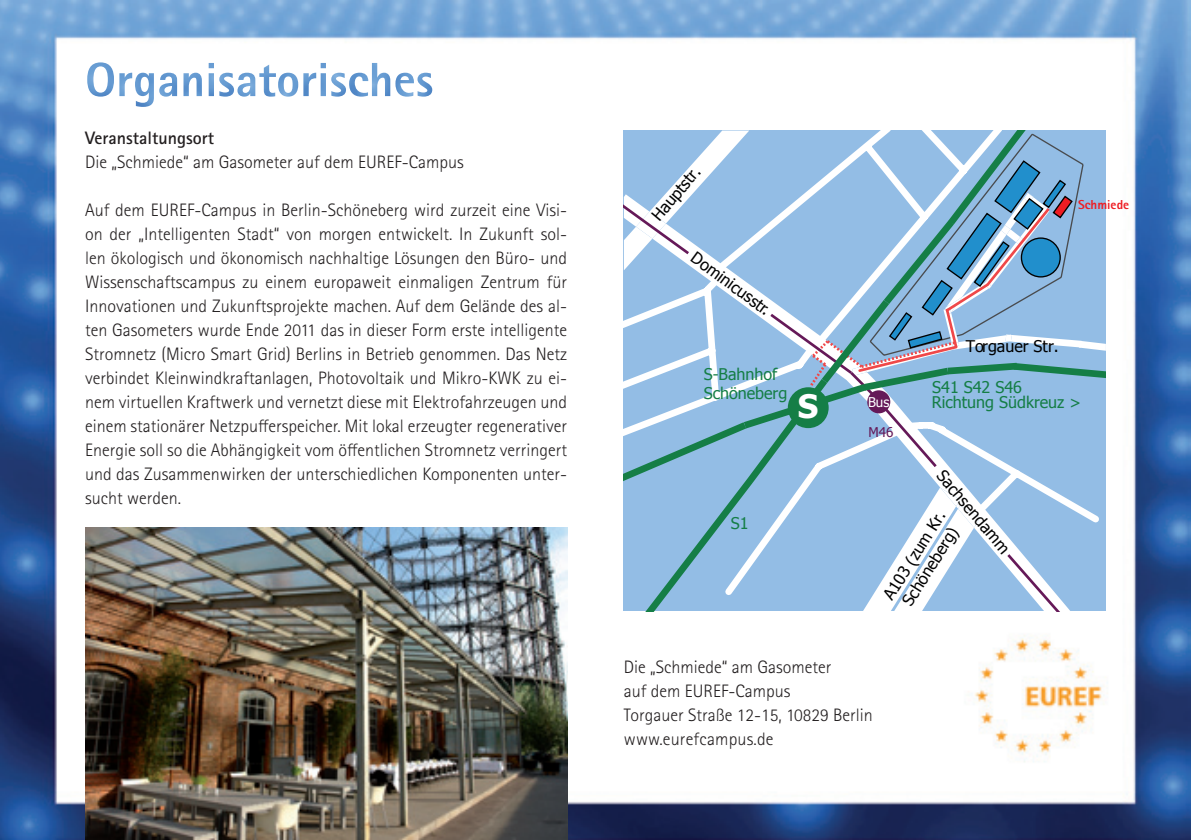
<style>
.page{position:relative;width:1191px;height:840px;background:#fff}
.page>*{position:absolute;margin:0;border:0;box-sizing:border-box;transform-origin:0 0}
.t1{font:700 32.2px "Tahoma";color:#fff}
.t2{font:300 18px/24px "Rotis Sans Serif Std";color:#231f20;text-align:justify}
.t3{font:700 18px "Rotis Sans Serif Std";color:#231f20}
.t4{font:16px/19.4px "Tahoma";color:#000;text-align:center}
.t5{font:16px/19.4px "Tahoma";color:#157e46}
.t6{font:13.4px "Tahoma";color:#fff}
.t7{font:13.4px "Tahoma";color:#651958}
.t8{font:800 13px "Rotis Sans Serif Std";color:#ee1d23}
</style>
<div class="page">
<img style="left:0;top:0;width:1190px;height:839px">
<img style="left:87px;top:62px;width:345px;height:35px">
<svg style="left:1043px;top:470px;width:61px;height:130px;background:#9ac1e6"></svg>
<svg style="left:624px;top:470px;width:419px;height:140px"></svg>
<svg style="left:624px;top:130px;width:482px;height:340px;background:#98bedc"></svg>
<svg style="left:1004px;top:551px;width:75px;height:59px"></svg>
<img style="left:85px;top:527px;width:482px;height:312px">
<p class="t3" style="left:85px;top:127px;width:131px">Veranstaltungsort</p>
<p class="t2" style="left:85px;top:150px;width:380px">Die „Schmiede“ am Gasometer auf dem EUREF-Campus</p>
<p class="t2" style="left:85px;top:198px;width:483px">Auf dem EUREF-Campus in Berlin-Schöneberg wird zurzeit eine Visi&shy;on der „Intelligenten Stadt“ von morgen entwickelt. In Zukunft sol&shy;len ökologisch und ökonomisch nachhaltige Lösungen den Büro- und Wissenschaftscampus zu einem europaweit einmaligen Zentrum für Innovationen und Zukunftsprojekte machen. Auf dem Gelände des al&shy;ten Gasometers wurde Ende 2011 das in dieser Form erste intelligente Stromnetz (Micro Smart Grid) Berlins in Betrieb genommen. Das Netz verbindet Kleinwindkraftanlagen, Photovoltaik und Mikro-KWK zu ei&shy;nem virtuellen Kraftwerk und vernetzt diese mit Elektrofahrzeugen und einem stationärer Netzpufferspeicher. Mit lokal erzeugter regenerativer Energie soll so die Abhängigkeit vom öffentlichen Stromnetz verringert und das Zusammenwirken der unterschiedlichen Komponenten unter&shy;sucht werden.</p>
<p class="t4" style="left:647px;top:212px;width:67px;rotate:-50deg">Hauptstr.</p>
<p class="t4" style="left:699px;top:247px;width:96px;rotate:36deg">Dominicusstr.</p>
<p class="t5" style="left:703px;top:363px;width:85px">S-Bahnhof<br>Schöneberg</p>
<h1 class="t1" style="left:798px;top:386px;width:22px">S</h1>
<p class="t6" style="left:868px;top:393px;width:23px">Bus</p>
<p class="t6" style="left:867px;top:392px;width:23px">Bus</p>
<p class="t7" style="left:868px;top:423px;width:26px">M46</p>
<p class="t8" style="left:1078px;top:196px;width:53px">Schmiede</p>
<p class="t4" style="left:965px;top:336px;width:94px">Torgauer Str.</p>
<p class="t5" style="left:932px;top:376px;width:91px">S41 S42 S46</p>
<p class="t5" style="left:931px;top:391px;width:151px">Richtung Südkreuz &gt;</p>
<p class="t5" style="left:731px;top:512px;width:19px">S1</p>
<p class="t4" style="left:948px;top:466px;width:104px;rotate:50deg">Sachsendamm</p>
<p class="t4" style="left:878px;top:592px;width:103px;rotate:-58deg">A103 (zum Kr.<br>Schöneberg)</p>
<p class="t2" style="left:624px;top:654px;width:250px;text-align:left">Die „Schmiede“ am Gasometer<br>auf dem EUREF-Campus<br>Torgauer Straße 12-15, 10829 Berlin www.eurefcampus.de</p>
</div>
